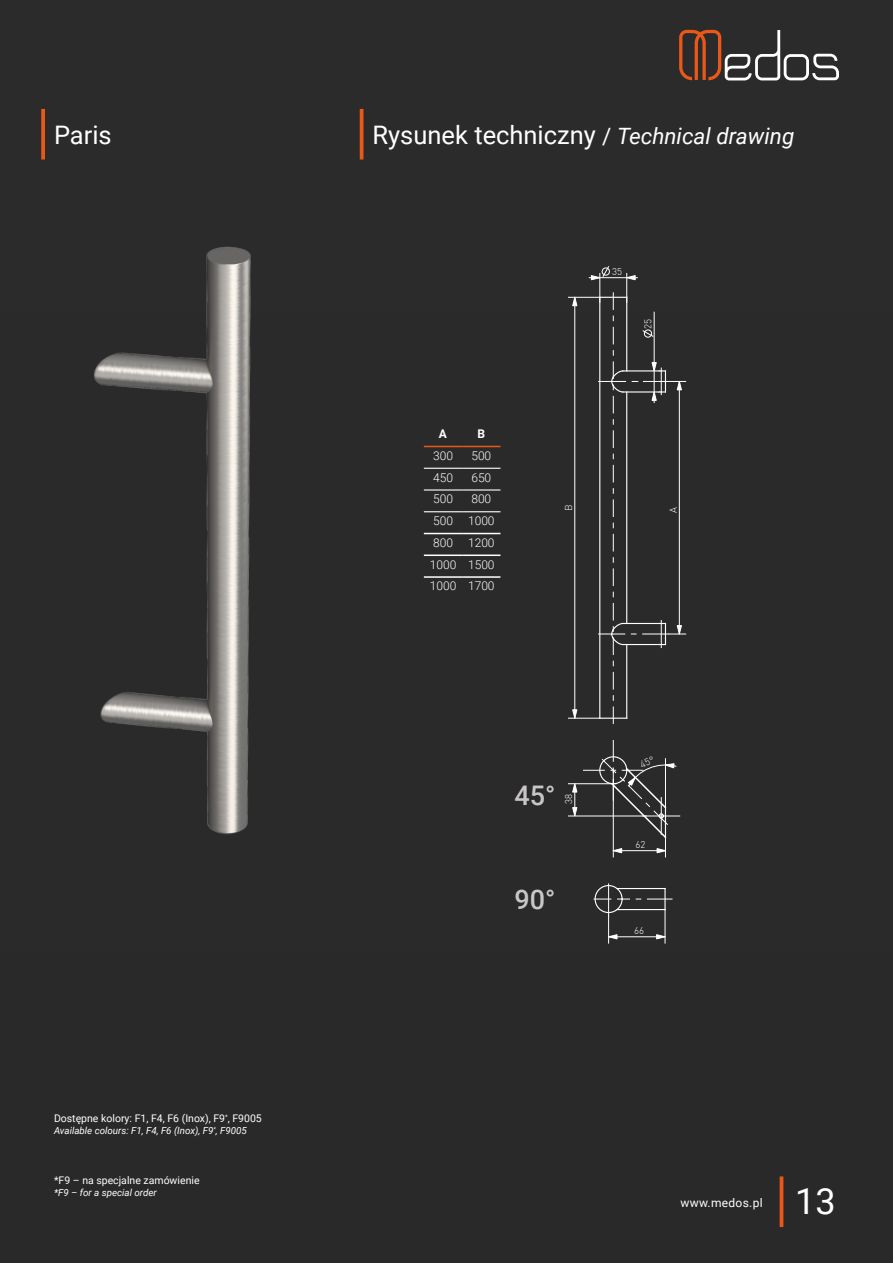
<style>
.page{position:relative;width:893px;height:1263px;background:#2a2a2a}
.page>*{position:absolute;margin:0;border:0;box-sizing:border-box;transform-origin:0 0}
.t1{font:36px "Roboto";color:#fff}
.t2{font:500 27px "Roboto";color:#c9c6c6}
.t3{font:25.5px "Roboto";color:#fff}
.t4{font:300 12px/21.8px "Roboto";color:#fff;text-align:justify}
.t5{font:12px "Roboto";letter-spacing:.025em;color:#fff}
.t6{font:700 12px "Roboto";color:#fff}
.t7{font:10.5px "Roboto";color:#fff}
.t8{font:italic 9.75px "Roboto";color:#fff}
.t9{font:9.75px "DIN Light PL";color:#fff}
.s1{font-size:22.5px}
.s2{font-style:italic;font-size:22.5px}
</style>
<div class="page">
<hr style="left:780px;top:1176px;width:3px;height:51px;background:#ea5818">
<svg style="left:679px;top:30px;width:160px;height:50px"></svg>
<hr style="left:623px;top:644px;width:36px;height:1px;background:#fff">
<hr style="left:623px;top:623px;width:36px;height:1px;background:#fff">
<hr style="left:599px;top:297px;width:1px;height:421px;background:#fff">
<svg style="left:600px;top:695px;width:27px;height:29px"></svg>
<svg style="left:613px;top:672px;width:1px;height:17px"></svg>
<svg style="left:613px;top:557px;width:1px;height:29px"></svg>
<svg style="left:613px;top:534px;width:1px;height:17px"></svg>
<svg style="left:613px;top:488px;width:1px;height:29px"></svg>
<svg style="left:613px;top:465px;width:1px;height:17px"></svg>
<svg style="left:613px;top:419px;width:1px;height:29px"></svg>
<svg style="left:613px;top:327px;width:1px;height:17px"></svg>
<hr style="left:626px;top:297px;width:1px;height:74px;background:#fff">
<hr style="left:626px;top:392px;width:1px;height:231px;background:#fff">
<hr style="left:626px;top:644px;width:1px;height:74px;background:#fff">
<hr style="left:623px;top:391px;width:36px;height:2px;background:#fff">
<hr style="left:623px;top:370px;width:36px;height:1px;background:#fff">
<svg style="left:598px;top:350px;width:28px;height:63px"></svg>
<svg style="left:598px;top:603px;width:27px;height:52px"></svg>
<svg style="left:572px;top:298px;width:5px;height:8px"></svg>
<svg style="left:572px;top:709px;width:5px;height:9px"></svg>
<hr style="left:568px;top:718px;width:32px;height:1px;background:#fff">
<svg style="left:642px;top:620px;width:44px;height:28px"></svg>
<hr style="left:574px;top:297px;width:1px;height:421px;background:#fff">
<hr style="left:654px;top:312px;width:1px;height:90px;background:#fff">
<hr style="left:679px;top:381px;width:1px;height:253px;background:#fff">
<svg style="left:632px;top:362px;width:54px;height:39px"></svg>
<hr style="left:568px;top:297px;width:32px;height:1px;background:#fff">
<hr style="left:589px;top:277px;width:48px;height:1px;background:#fff">
<svg style="left:647px;top:899px;width:25px;height:1px"></svg>
<hr style="left:664px;top:888px;width:2px;height:21px;background:#fff">
<hr style="left:617px;top:909px;width:48px;height:1px;background:#fff">
<hr style="left:617px;top:888px;width:48px;height:1px;background:#fff">
<svg style="left:656px;top:934px;width:9px;height:5px"></svg>
<svg style="left:594px;top:883px;width:36px;height:60px"></svg>
<hr style="left:609px;top:936px;width:56px;height:1px;background:#fff">
<hr style="left:665px;top:909px;width:1px;height:34px;background:#fff">
<svg style="left:591px;top:266px;width:45px;height:44px"></svg>
<div style="left:602px;top:268px;width:8px;height:7px;border:1px solid #fff;border-radius:50%"></div>
<svg style="left:642px;top:330px;width:12px;height:7px"></svg>
<div style="left:644px;top:330px;width:8px;height:7px;border:1px solid #fff;border-radius:50%"></div>
<hr style="left:568px;top:816px;width:78px;height:1px;background:#fff">
<svg style="left:572px;top:784px;width:5px;height:32px"></svg>
<hr style="left:568px;top:783px;width:48px;height:1px;background:#fff">
<svg style="left:41px;top:109px;width:4px;height:50px"></svg>
<img style="left:94px;top:246px;width:157px;height:588px">
<hr style="left:360px;top:109px;width:3px;height:50px;background:#ea5818">
<hr style="left:424px;top:446px;width:38px;height:1px;background:#ea5818">
<hr style="left:462px;top:446px;width:38px;height:1px;background:#ea5818">
<hr style="left:424px;top:468px;width:38px;height:1px;background:#fff">
<hr style="left:462px;top:468px;width:38px;height:1px;background:#fff">
<hr style="left:424px;top:489px;width:38px;height:2px;background:#fff">
<hr style="left:462px;top:489px;width:38px;height:2px;background:#fff">
<hr style="left:424px;top:511px;width:38px;height:1px;background:#fff">
<hr style="left:462px;top:511px;width:38px;height:1px;background:#fff">
<hr style="left:424px;top:533px;width:38px;height:1px;background:#fff">
<hr style="left:462px;top:533px;width:38px;height:1px;background:#fff">
<hr style="left:424px;top:554px;width:38px;height:2px;background:#fff">
<hr style="left:462px;top:554px;width:38px;height:2px;background:#fff">
<hr style="left:424px;top:576px;width:38px;height:2px;background:#fff">
<hr style="left:462px;top:576px;width:38px;height:2px;background:#fff">
<svg style="left:583px;top:740px;width:97px;height:117px"></svg>
<h3 class="t3" style="left:54px;top:117px;width:59px">Paris</h3>
<h3 class="t3" style="left:372px;top:117px;width:423px">Rysunek techniczny <span class="s1">/</span> <span class="s2">Technical drawing</span></h3>
<p class="t7" style="left:54px;top:1111px;width:209px">Dostępne kolory: F1, F4, F6 (Inox), F9<sup>*</sup>, F9005</p>
<p class="t8" style="left:54px;top:1124px;width:194px">Available colours: F1, F4, F6 (Inox), F9<sup>*</sup>, F9005</p>
<p class="t7" style="left:54px;top:1173px;width:147px">*F9 – na specjalne zamówienie</p>
<p class="t8" style="left:54px;top:1185px;width:104px">*F9 – for a special order</p>
<p class="t6" style="left:439px;top:425px;width:10px">A</p>
<p class="t6" style="left:477px;top:425px;width:9px">B</p>
<p class="t4" style="left:433px;top:444px;width:21px">300</p>
<p class="t4" style="left:471px;top:444px;width:21px">500</p>
<p class="t4" style="left:433px;top:466px;width:21px">450</p>
<p class="t4" style="left:471px;top:466px;width:21px">650</p>
<p class="t4" style="left:433px;top:488px;width:21px">500</p>
<p class="t4" style="left:471px;top:488px;width:21px">800</p>
<p class="t4" style="left:433px;top:509px;width:21px">500</p>
<p class="t4" style="left:468px;top:509px;width:28px">1000</p>
<p class="t4" style="left:433px;top:531px;width:21px">800</p>
<p class="t4" style="left:430px;top:531px;width:66px;text-indent:38px">1200<br>1000 1500<br>1000 1700</p>
<p class="t9" style="left:612px;top:266px;width:12px">35</p>
<p class="t9" style="left:642px;top:328px;width:12px;rotate:-90deg">25</p>
<p class="t9" style="left:563px;top:511px;width:8px;rotate:-90deg">B</p>
<p class="t9" style="left:667px;top:513px;width:7px;rotate:-90deg">A</p>
<h2 class="t2" style="left:514px;top:777px;width:42px">45°</h2>
<p class="t9" style="left:563px;top:804px;width:12px;rotate:-90deg">38</p>
<h2 class="t2" style="left:514px;top:881px;width:42px">90°</h2>
<p class="t9" style="left:636px;top:838px;width:12px">62</p>
<p class="t9" style="left:634px;top:925px;width:12px">66</p>
<p class="t5" style="left:680px;top:1194px;width:84px">www.medos.pl</p>
<h1 class="t1" style="left:795px;top:1175px;width:42px">13</h1>
</div>
